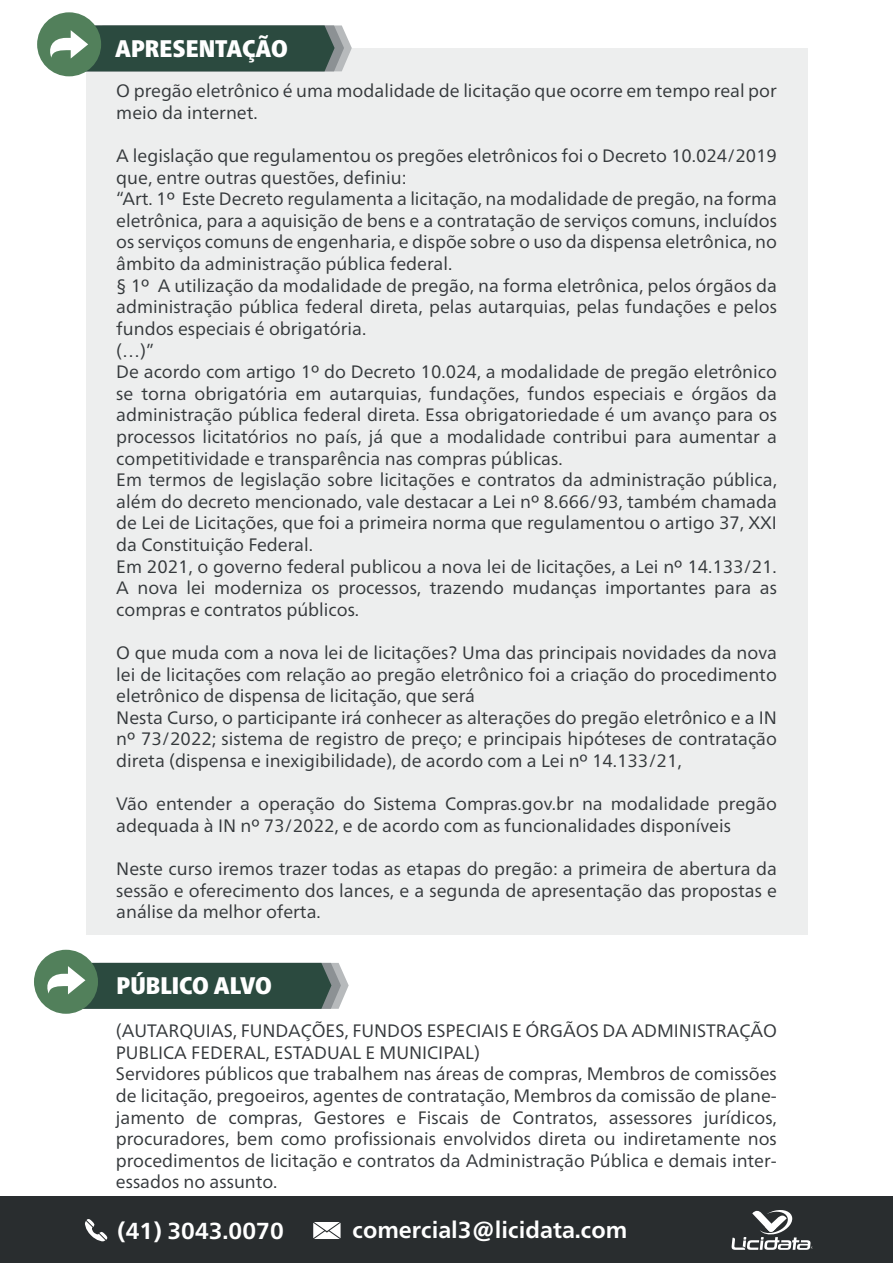
<style>
.page{position:relative;width:893px;height:1263px;background:#fff}
.page>*{position:absolute;margin:0;border:0;box-sizing:border-box;transform-origin:0 0}
.t1{font:900 condensed 24px "Frutiger Neue LTW1 G";color:#fff}
.t2{font:700 23.1px "Frutiger Neue LTW1 G";color:#fff}
.t3{font:18px/21.6px "Frutiger Neue LTW1 G";color:#34383b}
</style>
<div class="page">
<div style="left:86px;top:48px;width:721px;height:886px;background:#edeeee"></div>
<div style="left:37px;top:12px;width:64px;height:64px;background:#52805b;border-radius:50%"></div>
<svg style="left:48px;top:25px;width:304px;height:46px;background:#426053"></svg>
<div style="left:34px;top:950px;width:64px;height:64px;background:#52805b;border-radius:50%"></div>
<svg style="left:45px;top:963px;width:304px;height:46px;background:#425f52"></svg>
<div style="left:0;top:1197px;width:893px;height:66px;background:#292d2f"></div>
<svg style="left:313px;top:1222px;width:28px;height:17px"></svg>
<svg style="left:85px;top:1219px;width:23px;height:22px"></svg>
<svg style="left:732px;top:1210px;width:81px;height:40px"></svg>
<h1 class="t1" style="left:115px;top:34px;width:174px">APRESENTAÇÃO</h1>
<p class="t3" style="left:116px;top:80px;width:662px">O pregão eletrônico é uma modalidade de licitação que ocorre em tempo real por meio da internet.</p>
<p class="t3" style="left:116px;top:145px;width:662px">A legislação que regulamentou os pregões eletrônicos foi o Decreto 10.024/2019 que, entre outras questões, definiu:<br>“Art. 1º Este Decreto regulamenta a licitação, na modalidade de pregão, na forma eletrônica, para a aquisição de bens e a contratação de serviços comuns, incluídos os serviços comuns de engenharia, e dispõe sobre o uso da dispensa eletrônica, no âmbito da administração pública federal.<br>§ 1º A utilização da modalidade de pregão, na forma eletrônica, pelos órgãos da administração pública federal direta, pelas autarquias, pelas fundações e pelos fundos especiais é obrigatória.<br>(…)”<br>De acordo com artigo 1º do Decreto 10.024, a modalidade de pregão eletrônico se torna obrigatória em autarquias, fundações, fundos especiais e órgãos da administração pública federal direta. Essa obrigatoriedade é um avanço para os processos licitatórios no país, já que a modalidade contribui para aumentar a competitividade e transparência nas compras públicas.<br>Em termos de legislação sobre licitações e contratos da administração pública, além do decreto mencionado, vale destacar a Lei nº 8.666/93, também chamada de Lei de Licitações, que foi a primeira norma que regulamentou o artigo 37, XXI da Constituição Federal.<br>Em 2021, o governo federal publicou a nova lei de licitações, a Lei nº 14.133/21.<br>A nova lei moderniza os processos, trazendo mudanças importantes para as compras e contratos públicos.</p>
<p class="t3" style="left:116px;top:642px;width:662px">O que muda com a nova lei de licitações? Uma das principais novidades da nova lei de licitações com relação ao pregão eletrônico foi a criação do procedimento eletrônico de dispensa de licitação, que será<br>Nesta Curso, o participante irá conhecer as alterações do pregão eletrônico e a IN nº 73/2022; sistema de registro de preço; e principais hipóteses de contratação direta (dispensa e inexigibilidade), de acordo com a Lei nº 14.133/21,</p>
<p class="t3" style="left:116px;top:793px;width:662px">Vão entender a operação do Sistema Compras.gov.br na modalidade pregão adequada à IN nº 73/2022, e de acordo com as funcionalidades disponíveis</p>
<p class="t3" style="left:116px;top:858px;width:662px;text-align:justify">Neste curso iremos trazer todas as etapas do pregão: a primeira de abertura da sessão e oferecimento dos lances, e a segunda de apresentação das propostas e análise da melhor oferta.</p>
<h1 class="t1" style="left:117px;top:971px;width:157px">PÚBLICO ALVO</h1>
<p class="t3" style="left:116px;top:1020px;width:662px">(AUTARQUIAS, FUNDAÇÕES, FUNDOS ESPECIAIS E ÓRGÃOS DA ADMINISTRAÇÃO PUBLICA FEDERAL, ESTADUAL E MUNICIPAL)<br>Servidores públicos que trabalhem nas áreas de compras, Membros de comissões de licitação, pregoeiros, agentes de contratação, Membros da comissão de plane&shy;jamento de compras, Gestores e Fiscais de Contratos, assessores jurídicos, procuradores, bem como profissionais envolvidos direta ou indiretamente nos procedimentos de licitação e contratos da Administração Pública e demais inter&shy;essados no assunto.</p>
<p class="t2" style="left:117px;top:1217px;width:168px">(41) 3043.0070</p>
<p class="t2" style="left:352px;top:1216px;width:277px">comercial3@licidata.com</p>
</div>
